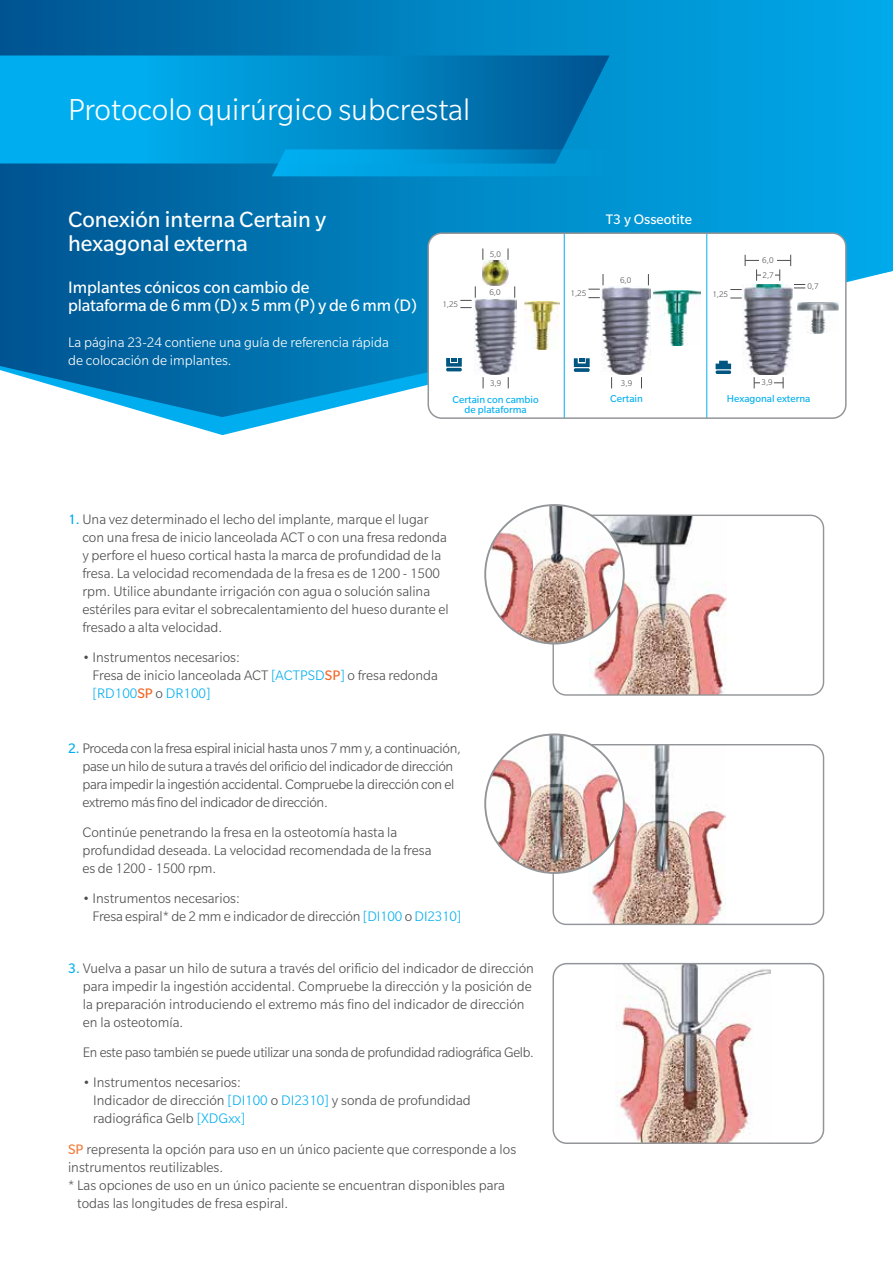
<style>
.page{position:relative;width:893px;height:1263px;background:#fff}
.page>*{position:absolute;margin:0;border:0;box-sizing:border-box;transform-origin:0 0}
.t1{font:300 33px "Slate Pro";color:#fff}
.t2{font:24px/24px "Slate Pro";color:#fff}
.t3{font:18px/18px "Slate Pro";color:#fff}
.t4{font:300 15px/18px "Slate Pro";color:#4d4d4f}
.t5{font:300 15px/18px "Slate Pro";letter-spacing:-.02em;color:#4d4d4f}
.t6{font:300 15px/18px "Slate Pro";color:#fff}
.t7{font:15px "Slate Pro";color:#fff}
.t8{font:10.95px/10.9px "Slate Pro";color:#00aeef;text-align:center}
.t9{font:300 9px/14.7px "Slate Pro";color:#4d4d4f}
.s1{font-weight:400;color:#00aeef}
.s2{color:#00aeef}
.s3{font-weight:400;color:#f26522}
.s4{font-weight:400;color:#f47c3b}
</style>
<div class="page">
<svg style="left:0;top:0;width:893px;height:417px;background:#0e86c1"></svg>
<svg style="left:0;top:56px;width:610px;height:108px;background:#0090cf"></svg>
<svg style="left:272px;top:149px;width:503px;height:27px;background:#009ad9"></svg>
<div style="left:428px;top:233px;width:418px;height:185px;background:#fff;border-radius:13px"></div>
<hr style="left:564px;top:233px;width:1px;height:185px;background:#00aeef">
<hr style="left:706px;top:233px;width:1px;height:185px;background:#00aeef">
<img style="left:474px;top:297px;width:43px;height:78px">
<img style="left:482px;top:260px;width:27px;height:26px">
<img style="left:525px;top:302px;width:35px;height:47px">
<hr style="left:446px;top:368px;width:16px;height:3px;background:#005581;border-radius:2px">
<svg style="left:446px;top:358px;width:16px;height:9px"></svg>
<svg style="left:508px;top:248px;width:1px;height:12px"></svg>
<svg style="left:483px;top:248px;width:1px;height:12px"></svg>
<svg style="left:514px;top:286px;width:1px;height:12px"></svg>
<div style="left:487px;top:286px;width:16px;height:12px;background:#fff"></div>
<svg style="left:460px;top:286px;width:16px;height:15px"></svg>
<svg style="left:460px;top:307px;width:12px;height:1px"></svg>
<img style="left:601px;top:287px;width:50px;height:88px">
<img style="left:653px;top:290px;width:47px;height:56px">
<svg style="left:574px;top:368px;width:16px;height:4px"></svg>
<svg style="left:574px;top:358px;width:16px;height:9px"></svg>
<svg style="left:588px;top:274px;width:16px;height:16px"></svg>
<svg style="left:588px;top:297px;width:12px;height:1px"></svg>
<img style="left:797px;top:302px;width:42px;height:31px">
<img style="left:743px;top:284px;width:50px;height:90px">
<svg style="left:716px;top:361px;width:15px;height:8px"></svg>
<svg style="left:716px;top:370px;width:15px;height:4px"></svg>
<svg style="left:794px;top:284px;width:11px;height:5px"></svg>
<svg style="left:730px;top:289px;width:12px;height:1px"></svg>
<svg style="left:730px;top:298px;width:12px;height:1px"></svg>
<hr style="left:745px;top:260px;width:46px;height:1px;background:#4d4d4f">
<div style="left:759px;top:255px;width:18px;height:11px;background:#fff"></div>
<svg style="left:756px;top:269px;width:24px;height:12px"></svg>
<div style="left:761px;top:270px;width:14px;height:11px;background:#fff"></div>
<svg style="left:754px;top:377px;width:30px;height:11px"></svg>
<div style="left:760px;top:376px;width:14px;height:11px;background:#fff"></div>
<div style="left:427px;top:232px;width:420px;height:187px;border:2px solid #939598;border-radius:13px"></div>
<img style="left:590px;top:517px;width:137px;height:177px">
<div style="left:552px;top:515px;width:272px;height:181px;border:1px solid #939598;border-radius:13px"></div>
<img style="left:485px;top:505px;width:136px;height:138px">
<img style="left:589px;top:746px;width:136px;height:177px">
<div style="left:552px;top:744px;width:272px;height:181px;border:1px solid #939598;border-radius:13px"></div>
<img style="left:486px;top:736px;width:133px;height:137px">
<img style="left:615px;top:966px;width:156px;height:175px">
<div style="left:552px;top:963px;width:272px;height:181px;border:2px solid #939598;border-radius:14px"></div>
<h1 class="t1" style="left:68px;top:92px;width:404px">Protocolo quirúrgico subcrestal</h1>
<h2 class="t2" style="left:68px;top:207px;width:260px">Conexión interna Certain y hexagonal externa</h2>
<p class="t3" style="left:68px;top:278px;width:350px">Implantes cónicos con cambio de<br>plataforma de 6 mm (D) x 5 mm (P) y de 6 mm (D)</p>
<p class="t6" style="left:68px;top:333px;width:322px">La página 23-24 contiene una guía de referencia rápida de colocación de implantes.</p>
<p class="t9" style="left:490px;top:247px;width:13px">5,0</p>
<p class="t9" style="left:442px;top:297px;width:17px">1,25</p>
<p class="t9" style="left:489px;top:285px;width:13px">6,0</p>
<p class="t9" style="left:490px;top:375px;width:13px">3,9</p>
<p class="t8" style="left:453px;top:393px;width:88px">Certain con cambio de plataforma</p>
<p class="t9" style="left:570px;top:286px;width:17px">1,25</p>
<p class="t7" style="left:606px;top:211px;width:88px">T3 y Osseotite</p>
<p class="t9" style="left:620px;top:272px;width:13px">6,0</p>
<p class="t9" style="left:712px;top:287px;width:17px">1,25</p>
<p class="t9" style="left:762px;top:253px;width:13px">6,0<br>2,7</p>
<p class="t9" style="left:807px;top:278px;width:13px">0,7</p>
<p class="t9" style="left:621px;top:375px;width:13px">3,9</p>
<p class="t8" style="left:610px;top:393px;width:34px">Certain</p>
<p class="t9" style="left:761px;top:374px;width:13px">3,9</p>
<p class="t8" style="left:727px;top:393px;width:85px">Hexagonal externa</p>
<p class="t4" style="left:82px;top:510px;width:368px;text-indent:-14px"><span class="s1">1.</span> Una vez determinado el lecho del implante, marque el lugar con una fresa de inicio lanceolada ACT o con una fresa redonda y perfore el hueso cortical hasta la marca de profundidad de la fresa. La velocidad recomendada de la fresa es de 1200 - 1500 rpm. Utilice abundante irrigación con agua o solución salina estériles para evitar el sobrecalentamiento del hueso durante el fresado a alta velocidad.</p>
<p class="t4" style="left:93px;top:648px;width:347px;text-indent:-10px">• Instrumentos necesarios:<br>Fresa de inicio lanceolada ACT <span class="s2">[ACTPSD</span><span class="s3">SP</span><span class="s2">]</span> o fresa redonda <span class="s2">[RD100</span><span class="s3">SP</span> o <span class="s2">DR100]</span></p>
<p class="t5" style="left:82px;top:739px;width:380px;text-indent:-14px"><span class="s1">2.</span> Proceda con la fresa espiral inicial hasta unos 7 mm y, a continuación, pase un hilo de sutura a través del orificio del indicador de dirección para impedir la ingestión accidental. Compruebe la dirección con el extremo más fino del indicador de dirección.</p>
<p class="t4" style="left:82px;top:823px;width:351px">Continúe penetrando la fresa en la osteotomía hasta la profundidad deseada. La velocidad recomendada de la fresa es de 1200 - 1500 rpm.</p>
<p class="t4" style="left:93px;top:889px;width:370px;text-indent:-10px">• Instrumentos necesarios:<br>Fresa espiral* de 2 mm e indicador de dirección <span class="s2">[DI100</span> o <span class="s2">DI2310]</span></p>
<p class="t4" style="left:83px;top:959px;width:453px;text-indent:-15px"><span class="s1">3.</span> Vuelva a pasar un hilo de sutura a través del orificio del indicador de dirección para impedir la ingestión accidental. Compruebe la dirección y la posición de la preparación introduciendo el extremo más fino del indicador de dirección en la osteotomía.</p>
<p class="t5" style="left:83px;top:1043px;width:452px">En este paso también se puede utilizar una sonda de profundidad radiográfica Gelb.</p>
<p class="t4" style="left:93px;top:1073px;width:379px;text-indent:-10px">• Instrumentos necesarios:<br>Indicador de dirección <span class="s2">[DI100</span> o <span class="s2">DI2310]</span> y sonda de profundidad radiográfica Gelb <span class="s2">[XDGxx]</span></p>
<p class="t4" style="left:68px;top:1140px;width:450px"><span class="s4">SP</span> representa la opción para uso en un único paciente que corresponde a los</p>
<p class="t4" style="left:68px;top:1158px;width:157px">instrumentos reutilizables.</p>
<p class="t4" style="left:68px;top:1176px;width:438px">* Las opciones de uso en un único paciente se encuentran disponibles para</p>
<p class="t4" style="left:77px;top:1194px;width:212px">todas las longitudes de fresa espiral.</p>
</div>
